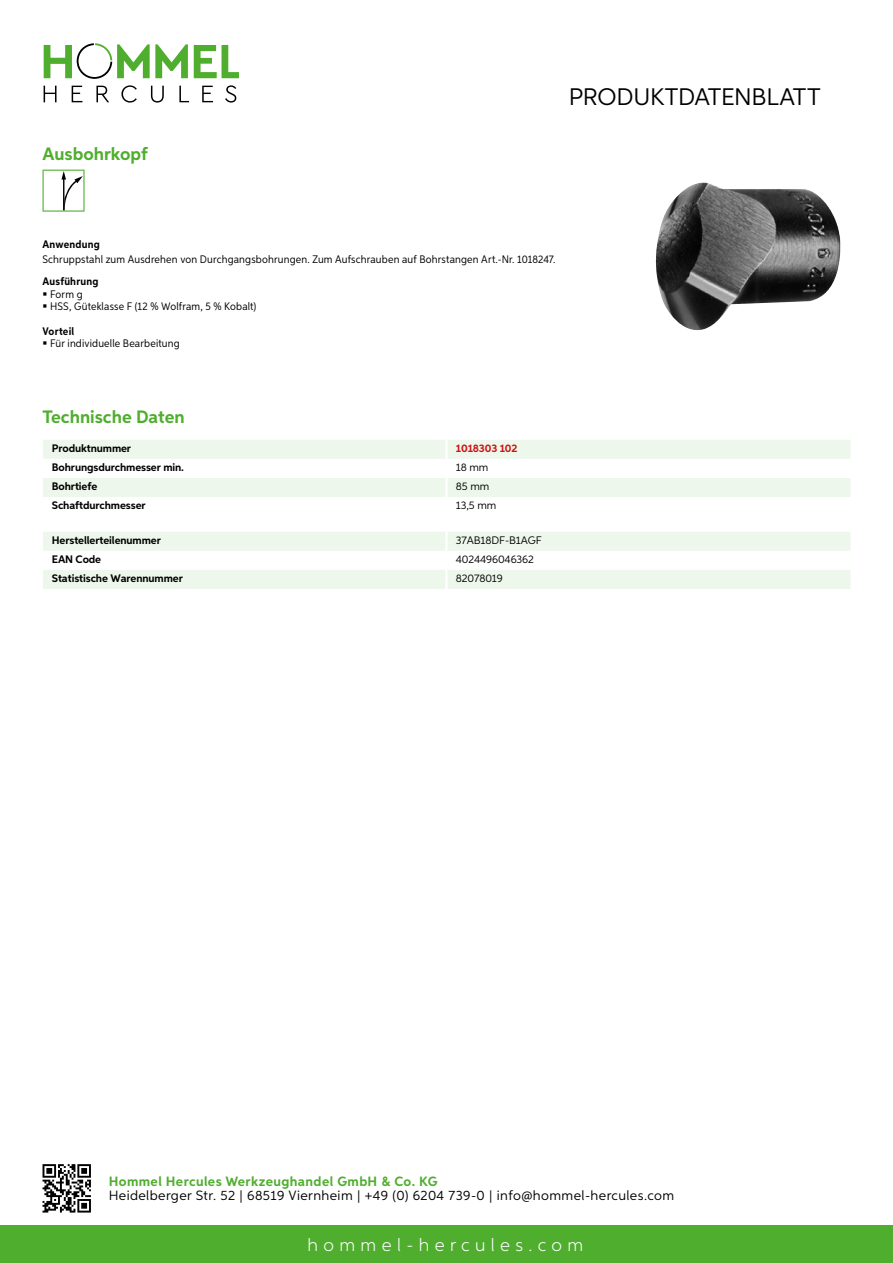
<style>
.page{position:relative;width:893px;height:1263px;background:#fff}
.page>*{position:absolute;margin:0;border:0;box-sizing:border-box;transform-origin:0 0}
.t1{font:24px "Aspira";letter-spacing:-.01em;color:#000}
.t2{font:700 18px "Aspira";color:#50ae2f}
.t3{font:300 18px "Aspira";letter-spacing:.3em;color:#fff}
.t4{font:13.5px "Aspira";letter-spacing:.03em;color:#000}
.t5{font:700 13.5px "Aspira";letter-spacing:.03em;color:#50ae2f}
.t6{font:10.95px/12.8px "Aspira Nar";letter-spacing:.015em;color:#000}
.t7{font:700 10.95px "Aspira";letter-spacing:-.01em;color:#000}
.t8{font:10.95px "Aspira";letter-spacing:-.01em;color:#000}
.t9{font:700 10.95px "Aspira Nar";letter-spacing:.02em;color:#000}
.t10{font:700 10.95px "Aspira";letter-spacing:-.01em;color:#cd1013}
</style>
<div class="page">
<div style="left:0;top:1226px;width:893px;height:37px;background:#50ae2f"></div>
<svg style="left:43px;top:1164px;width:48px;height:48px"></svg>
<svg style="left:194px;top:45px;width:45px;height:33px"></svg>
<svg style="left:44px;top:43px;width:144px;height:36px"></svg>
<svg style="left:44px;top:86px;width:13px;height:16px"></svg>
<svg style="left:72px;top:86px;width:10px;height:16px"></svg>
<svg style="left:96px;top:86px;width:13px;height:16px"></svg>
<svg style="left:121px;top:85px;width:16px;height:18px"></svg>
<svg style="left:151px;top:86px;width:13px;height:17px"></svg>
<svg style="left:179px;top:86px;width:10px;height:16px"></svg>
<svg style="left:202px;top:86px;width:11px;height:16px"></svg>
<svg style="left:225px;top:85px;width:11px;height:18px"></svg>
<div style="left:43px;top:440px;width:807px;height:19px;background:#eef7eb"></div>
<div style="left:43px;top:478px;width:807px;height:19px;background:#eef7eb"></div>
<hr style="left:445px;top:440px;width:3px;height:19px;background:#fff">
<hr style="left:445px;top:478px;width:3px;height:19px;background:#fff">
<svg style="left:43px;top:532px;width:807px;height:57px"></svg>
<hr style="left:445px;top:570px;width:3px;height:19px;background:#fff">
<svg style="left:43px;top:170px;width:42px;height:42px"></svg>
<img style="left:655px;top:182px;width:186px;height:149px">
<h2 class="t2" style="left:43px;top:142px;width:107px">Ausbohrkopf</h2>
<h1 class="t1" style="left:569px;top:82px;width:253px">Produktdatenblatt</h1>
<p class="t9" style="left:43px;top:237px;width:59px">Anwendung</p>
<p class="t6" style="left:43px;top:252px;width:514px">Schruppstahl zum Ausdrehen von Durchgangsbohrungen. Zum Aufschrauben auf Bohrstangen Art.-Nr. 1018247.</p>
<p class="t9" style="left:43px;top:274px;width:58px">Ausführung</p>
<p class="t6" style="left:50px;top:287px;width:208px">Form g<br>HSS, Güteklasse F (12 % Wolfram, 5 % Kobalt)</p>
<p class="t9" style="left:43px;top:324px;width:33px">Vorteil</p>
<p class="t6" style="left:50px;top:337px;width:131px">Für individuelle Bearbeitung</p>
<h2 class="t2" style="left:43px;top:405px;width:144px">Technische Daten</h2>
<p class="t7" style="left:52px;top:441px;width:81px">Produktnummer</p>
<p class="t10" style="left:456px;top:441px;width:63px">1018303 102</p>
<p class="t7" style="left:52px;top:460px;width:134px">Bohrungsdurchmesser min.</p>
<p class="t8" style="left:456px;top:460px;width:34px">18 mm</p>
<p class="t7" style="left:52px;top:479px;width:47px">Bohrtiefe</p>
<p class="t8" style="left:456px;top:479px;width:35px">85 mm</p>
<p class="t7" style="left:52px;top:498px;width:95px">Schaftdurchmesser</p>
<p class="t8" style="left:456px;top:499px;width:42px">13,5 mm</p>
<p class="t7" style="left:52px;top:533px;width:111px">Herstellerteilenummer</p>
<p class="t8" style="left:456px;top:533px;width:87px">37AB18DF-B1AGF</p>
<p class="t7" style="left:52px;top:552px;width:51px">EAN Code</p>
<p class="t8" style="left:456px;top:552px;width:80px">4024496046362</p>
<p class="t7" style="left:52px;top:571px;width:132px">Statistische Warennummer</p>
<p class="t8" style="left:456px;top:571px;width:48px">82078019</p>
<p class="t5" style="left:109px;top:1172px;width:330px">Hommel Hercules Werkzeughandel GmbH &amp; Co. KG</p>
<p class="t4" style="left:109px;top:1187px;width:567px">Heidelberger Str. 52 | 68519 Viernheim | +49 (0) 6204 739-0 | info@hommel-hercules.com</p>
<h2 class="t3" style="left:307px;top:1234px;width:277px">hommel-hercules.com</h2>
</div>
